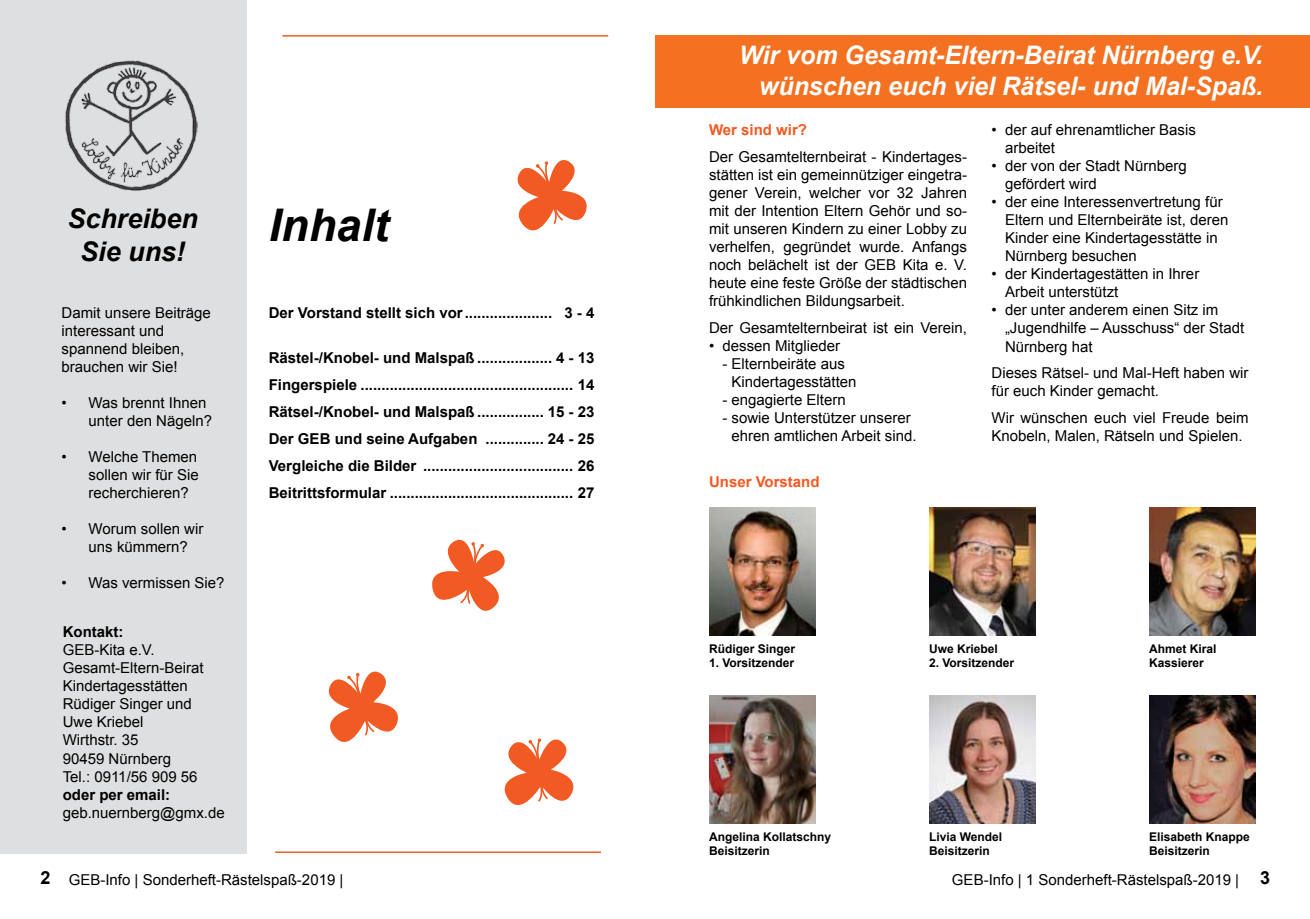
<style>
.page{position:relative;width:1310px;height:919px;background:#fff}
.page>*{position:absolute;margin:0;border:0;box-sizing:border-box;transform-origin:0 0}
.t1{font:italic 700 45px "Arial";color:#000}
.t2{font:italic 700 27px/32.4px "Arial";color:#000;text-align:center}
.t3{font:italic 700 25.5px/30.6px "Arial";color:#fff;text-align:right}
.t4{font:15px/18px "Arial";color:#000}
.t5{font:700 15px/27px "Arial";color:#000;text-align:justify}
.t6{font:700 15px "Arial";color:#f15a22}
.t7{font:700 12px/14.4px "Arial";color:#000}
.s1{font-weight:700;font-size:18px}
</style>
<div class="page">
<div style="left:0;top:0;width:247px;height:853px;background:#dedfe0"></div>
<img style="left:65px;top:60px;width:133px;height:131px">
<hr style="left:275px;top:851px;width:326px;height:1px;background:#f15a22">
<hr style="left:282px;top:35px;width:326px;height:2px;background:#f15a22">
<div style="left:655px;top:35px;width:655px;height:72px;background:#f37121"></div>
<img style="left:709px;top:507px;width:107px;height:128px">
<img style="left:709px;top:695px;width:107px;height:128px">
<img style="left:929px;top:507px;width:107px;height:128px">
<img style="left:929px;top:695px;width:107px;height:128px">
<img style="left:1149px;top:507px;width:107px;height:128px">
<img style="left:1149px;top:695px;width:107px;height:128px">
<svg style="left:432px;top:539px;width:73px;height:72px"></svg>
<svg style="left:328px;top:671px;width:70px;height:71px"></svg>
<svg style="left:517px;top:160px;width:70px;height:71px"></svg>
<svg style="left:504px;top:738px;width:70px;height:67px"></svg>
<h2 class="t2" style="left:67px;top:203px;width:132px">Schreiben<br>Sie uns!</h2>
<p class="t4" style="left:62px;top:304px;width:151px">Damit unsere Beiträge interessant und spannend bleiben, brauchen wir Sie!</p>
<p class="t4" style="left:89px;top:394px;width:125px;text-indent:-27px">• Was brennt Ihnen unter den Nägeln?</p>
<p class="t4" style="left:89px;top:448px;width:112px;text-align:justify;text-indent:-27px">• Welche Themen sollen wir für Sie recherchieren?</p>
<p class="t4" style="left:89px;top:520px;width:116px;text-indent:-27px">• Worum sollen wir uns kümmern?</p>
<p class="t4" style="left:62px;top:574px;width:164px">• Was vermissen Sie?</p>
<p class="t5" style="left:63px;top:619px;width:62px">Kontakt:</p>
<p class="t4" style="left:63px;top:641px;width:142px">GEB-Kita e.V.<br>Gesamt-Eltern-Beirat<br>Kindertagesstätten<br>Rüdiger Singer und<br>Uwe Kriebel<br>Wirthstr. 35<br>90459 Nürnberg<br>Tel.: 0911/56 909 56</p>
<p class="t5" style="left:63px;top:781px;width:109px">oder per email:</p>
<p class="t4" style="left:63px;top:803px;width:163px">geb.nuernberg@gmx.de</p>
<h1 class="t1" style="left:269px;top:195px;width:122px">Inhalt</h1>
<p class="t5" style="left:269px;top:300px;width:327px">Der Vorstand stellt sich vor..................... 3 - 4</p>
<p class="t5" style="left:269px;top:345px;width:327px">Rästel-/Knobel- und Malspaß .................. 4 - 13<br>Fingerspiele ................................................... 14<br>Rätsel-/Knobel- und Malspaß ................ 15 - 23<br>Der GEB und seine Aufgaben .............. 24 - 25<br>Vergleiche die Bilder .................................... 26<br>Beitrittsformular ............................................ 27</p>
<h3 class="t3" style="left:739px;top:41px;width:525px">Wir vom Gesamt-Eltern-Beirat Nürnberg e.V. wünschen euch viel Rätsel- und Mal-Spaß.</h3>
<p class="t6" style="left:709px;top:120px;width:100px">Wer sind wir?</p>
<p class="t4" style="left:709px;top:148px;width:260px;text-align:justify">Der Gesamtelternbeirat - Kindertages&shy;stätten ist ein gemeinnütziger eingetra&shy;gener Verein, welcher vor 32 Jahren mit der Intention Eltern Gehör und so&shy;mit unseren Kindern zu einer Lobby zu verhelfen, gegründet wurde. Anfangs noch belächelt ist der GEB Kita e. V. heute eine feste Größe der städtischen frühkindlichen Bildungsarbeit.</p>
<p class="t4" style="left:709px;top:318px;width:260px">Der Gesamtelternbeirat ist ein Verein,</p>
<p class="t4" style="left:709px;top:336px;width:133px">• dessen Mitglieder</p>
<p class="t4" style="left:731px;top:354px;width:127px;text-indent:-9px">- Elternbeiräte aus<br>Kindertagesstätten</p>
<p class="t4" style="left:722px;top:390px;width:125px">- engagierte Eltern</p>
<p class="t4" style="left:731px;top:408px;width:187px;text-indent:-9px">- sowie Unterstützer unserer ehren amtlichen Arbeit sind.</p>
<p class="t6" style="left:709px;top:472px;width:112px">Unser Vorstand</p>
<p class="t4" style="left:1005px;top:121px;width:192px;text-indent:-14px">• der auf ehrenamtlicher Basis arbeitet</p>
<p class="t4" style="left:1005px;top:157px;width:183px;text-indent:-14px">• der von der Stadt Nürnberg gefördert wird</p>
<p class="t4" style="left:1005px;top:193px;width:225px;text-indent:-14px">• der eine Interessenvertretung für<br>Eltern und Elternbeiräte ist, deren<br>Kinder eine Kindertagesstätte in<br>Nürnberg besuchen</p>
<p class="t4" style="left:1005px;top:265px;width:196px;text-indent:-14px">• der Kindertagestätten in Ihrer<br>Arbeit unterstützt</p>
<p class="t4" style="left:1005px;top:301px;width:241px;text-indent:-14px">• der unter anderem einen Sitz im „Jugendhilfe – Ausschuss“ der Stadt<br>Nürnberg hat</p>
<p class="t4" style="left:991px;top:364px;width:258px">Dieses Rätsel- und Mal-Heft haben wir für euch Kinder gemacht.</p>
<p class="t4" style="left:991px;top:408px;width:258px">Wir wünschen euch viel Freude beim<br>Knobeln, Malen, Rätseln und Spielen.</p>
<p class="t7" style="left:709px;top:642px;width:88px">Rüdiger Singer</p>
<p class="t7" style="left:709px;top:656px;width:87px">1. Vorsitzender</p>
<p class="t7" style="left:929px;top:642px;width:70px">Uwe Kriebel</p>
<p class="t7" style="left:929px;top:656px;width:87px">2. Vorsitzender</p>
<p class="t7" style="left:1149px;top:642px;width:69px">Ahmet Kiral<br>Kassierer</p>
<p class="t7" style="left:709px;top:829px;width:124px">Angelina Kollatschny<br>Beisitzerin</p>
<p class="t7" style="left:929px;top:829px;width:75px">Livia Wendel<br>Beisitzerin</p>
<p class="t7" style="left:1149px;top:829px;width:102px">Elisabeth Knappe<br>Beisitzerin</p>
<p class="t4" style="left:40px;top:871px;width:304px"><span class="s1">2</span> GEB-Info | Sonderheft-Rästelspaß-2019 |</p>
<p class="t4" style="left:952px;top:871px;width:319px">GEB-Info | 1 Sonderheft-Rästelspaß-2019 | <span class="s1">3</span></p>
</div>
